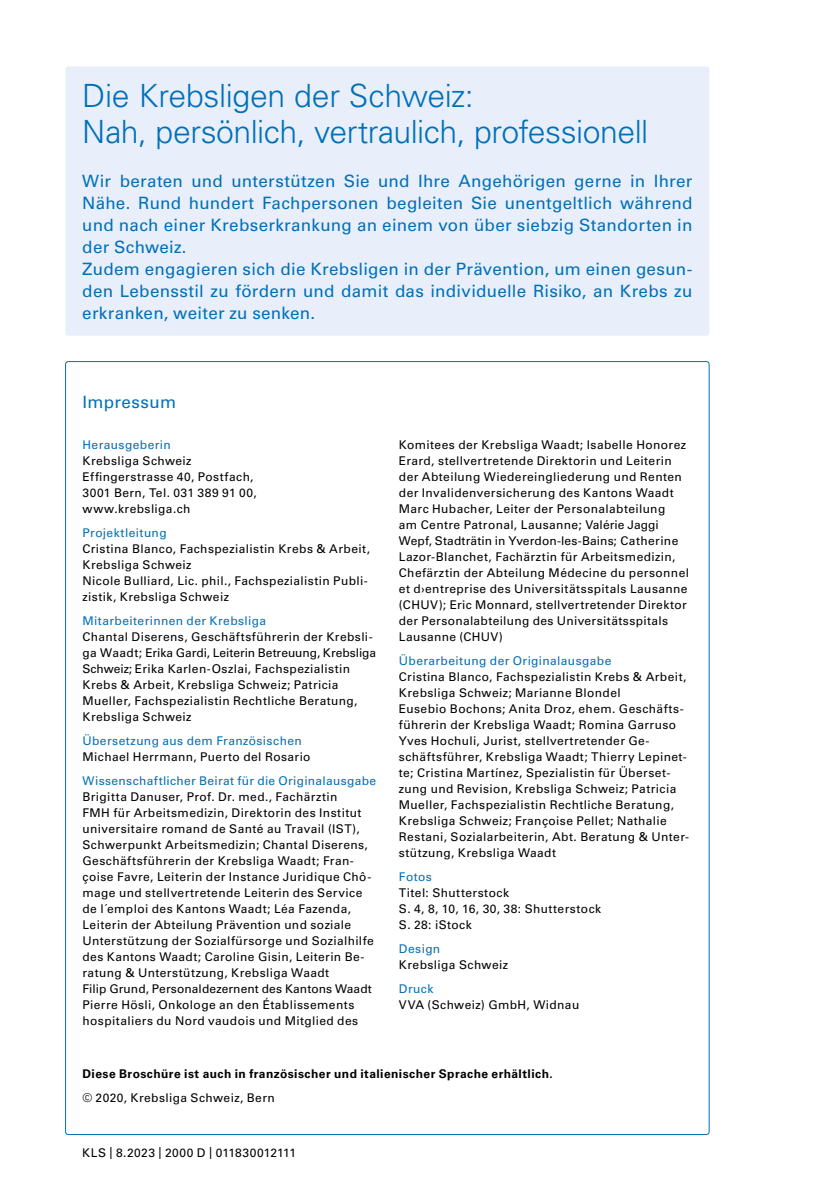
<style>
.page{position:relative;width:840px;height:1191px;background:#fff}
.page>*{position:absolute;margin:0;border:0;box-sizing:border-box;transform-origin:0 0}
.t1{font:300 32px/36px "Univers LT Std";letter-spacing:-.015em;color:#0070ba}
.t2{font:17px/22px "Univers LT Std";letter-spacing:.015em;color:#0070ba}
.t3{font:12px/16px "Univers LT Std";letter-spacing:.03em;color:#000}
.t4{font:12px "Univers LT Std";letter-spacing:.03em;color:#0070ba}
.t5{font:700 12px "Univers LT Std";letter-spacing:.035em;color:#000}
</style>
<div class="page">
<div style="left:65px;top:66px;width:644px;height:270px;background:#e9effa;border-radius:3px"></div>
<h1 class="t1" style="left:82px;top:77px;width:567px">Die Krebsligen der Schweiz:<br>Nah, persönlich, vertraulich, professionell</h1>
<p class="t2" style="left:82px;top:170px;width:611px">Wir beraten und unterstützen Sie und Ihre Angehörigen gerne in Ihrer Nähe. Rund hundert Fachpersonen begleiten Sie unentgeltlich während und nach einer Krebserkrankung an einem von über siebzig Standorten in der Schweiz.<br>Zudem engagieren sich die Krebsligen in der Prävention, um einen gesun&shy;den Lebensstil zu fördern und damit das individuelle Risiko, an Krebs zu erkranken, weiter zu senken.</p>
<h2 class="t2" style="left:82px;top:391px;width:95px">Impressum</h2>
<p class="t4" style="left:82px;top:438px;width:90px">Herausgeberin</p>
<p class="t3" style="left:82px;top:453px;width:176px">Krebsliga Schweiz<br>Effingerstrasse 40, Postfach,<br>3001 Bern, Tel. 031 389 91 00, www.krebsliga.ch</p>
<p class="t4" style="left:82px;top:526px;width:86px">Projektleitung</p>
<p class="t3" style="left:82px;top:541px;width:289px">Cristina Blanco, Fachspezialistin Krebs &amp; Arbeit, Krebsliga Schweiz<br>Nicole Bulliard, Lic. phil., Fachspezialistin Publi&shy;zistik, Krebsliga Schweiz</p>
<p class="t4" style="left:82px;top:614px;width:185px">Mitarbeiterinnen der Krebsliga</p>
<p class="t3" style="left:82px;top:629px;width:295px">Chantal Diserens, Geschäftsführerin der Krebsli&shy;ga Waadt; Erika Gardi, Leiterin Betreuung, Krebsliga Schweiz; Erika Karlen-Oszlai, Fachspezialistin Krebs &amp; Arbeit, Krebsliga Schweiz; Patricia Mueller, Fachspezialistin Rechtliche Beratung, Krebsliga Schweiz</p>
<p class="t4" style="left:82px;top:734px;width:221px">Übersetzung aus dem Französischen</p>
<p class="t3" style="left:82px;top:749px;width:229px">Michael Herrmann, Puerto del Rosario</p>
<p class="t4" style="left:82px;top:774px;width:295px">Wissenschaftlicher Beirat für die Originalausgabe</p>
<p class="t3" style="left:82px;top:789px;width:292px">Brigitta Danuser, Prof. Dr. med., Fachärztin<br>FMH für Arbeitsmedizin, Direktorin des Institut universitaire romand de Santé au Travail (IST), Schwerpunkt Arbeitsmedizin; Chantal Diserens, Geschäftsführerin der Krebsliga Waadt; Fran&shy;çoise Favre, Leiterin der Instance Juridique Chô&shy;mage und stellvertretende Leiterin des Service de l´emploi des Kantons Waadt; Léa Fazenda, Leiterin der Abteilung Prävention und soziale Unterstützung der Sozialfürsorge und Sozialhilfe des Kantons Waadt; Caroline Gisin, Leiterin Be&shy;ratung &amp; Unterstützung, Krebsliga Waadt<br>Filip Grund, Personaldezernent des Kantons Waadt Pierre Hösli, Onkologe an den Établissements hospitaliers du Nord vaudois und Mitglied des</p>
<p class="t3" style="left:398px;top:437px;width:291px">Komitees der Krebsliga Waadt; Isabelle Honorez Erard, stellvertretende Direktorin und Leiterin der Abteilung Wiedereingliederung und Renten der Invalidenversicherung des Kantons Waadt Marc Hubacher, Leiter der Personalabteilung<br>am Centre Patronal, Lausanne; Valérie Jaggi Wepf, Stadträtin in Yverdon-les-Bains; Catherine Lazor-Blanchet, Fachärztin für Arbeitsmedizin, Chefärztin der Abteilung Médecine du personnel et d›entreprise des Universitätsspitals Lausanne (CHUV); Eric Monnard, stellvertretender Direktor der Personalabteilung des Universitätsspitals Lausanne (CHUV)</p>
<p class="t4" style="left:398px;top:654px;width:214px">Überarbeitung der Originalausgabe</p>
<p class="t3" style="left:398px;top:669px;width:291px">Cristina Blanco, Fachspezialistin Krebs &amp; Arbeit, Krebsliga Schweiz; Marianne Blondel<br>Eusebio Bochons; Anita Droz, ehem. Geschäfts&shy;führerin der Krebsliga Waadt; Romina Garruso Yves Hochuli, Jurist, stellvertretender Ge&shy;schäftsführer, Krebsliga Waadt; Thierry Lepinet&shy;te; Cristina Martínez, Spezialistin für Überset&shy;zung und Revision, Krebsliga Schweiz; Patricia Mueller, Fachspezialistin Rechtliche Beratung, Krebsliga Schweiz; Françoise Pellet; Nathalie Restani, Sozialarbeiterin, Abt. Beratung &amp; Unter&shy;stützung, Krebsliga Waadt</p>
<p class="t4" style="left:398px;top:870px;width:34px">Fotos</p>
<p class="t3" style="left:398px;top:885px;width:204px">Titel: Shutterstock<br>S. 4, 8, 10, 16, 30, 38: Shutterstock<br>S. 28: iStock</p>
<p class="t4" style="left:398px;top:942px;width:43px">Design</p>
<p class="t3" style="left:398px;top:957px;width:111px">Krebsliga Schweiz</p>
<p class="t4" style="left:398px;top:982px;width:36px">Druck</p>
<p class="t3" style="left:398px;top:997px;width:182px">VVA (Schweiz) GmbH, Widnau</p>
<p class="t5" style="left:82px;top:1066px;width:471px">Diese Broschüre ist auch in französischer und italienischer Sprache erhältlich.</p>
<p class="t3" style="left:82px;top:1089px;width:194px">© 2020, Krebsliga Schweiz, Bern</p>
<p class="t3" style="left:82px;top:1145px;width:215px">KLS | 8.2023 | 2000 D | 011830012111</p>
</div>
